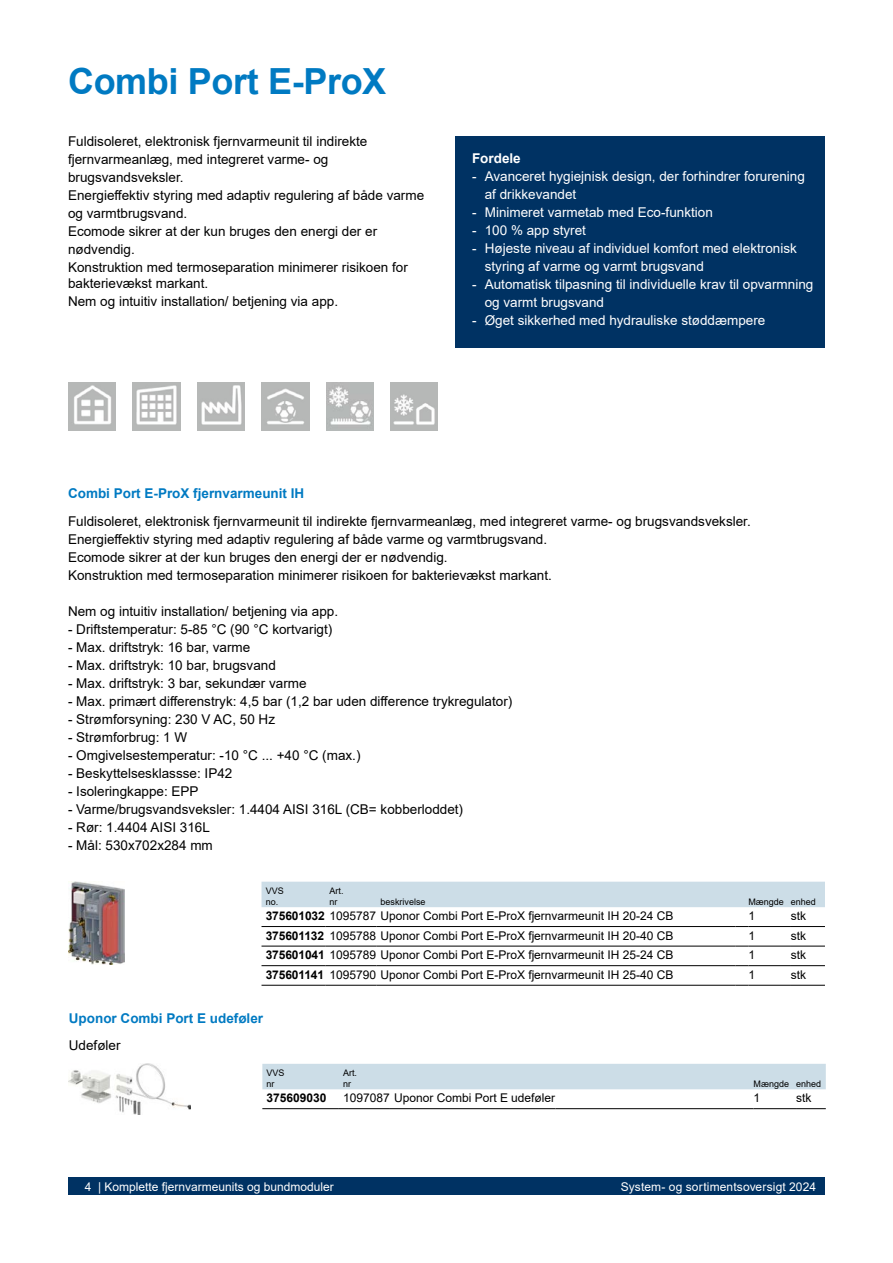
<style>
.page{position:relative;width:893px;height:1263px;background:#fff}
.page>*{position:absolute;margin:0;border:0;box-sizing:border-box;transform-origin:0 0}
.t1{font:700 36px "Arial";letter-spacing:-.01em;color:#007ac2}
.t2{font:13.5px/18px "Arial";color:#000}
.t3{font:13.5px/18px "Arial";color:#fff}
.t4{font:700 13.5px "Arial";color:#007ac2}
.t5{font:700 13.5px "Arial";color:#fff}
.t6{font:12px "Arial";color:#000}
.t7{font:12px "Arial";color:#fff}
.t8{font:700 12px "Arial";color:#000}
.t9{font:9px/10.8px "Arial";color:#000}
.s1{font-weight:700}
</style>
<div class="page">
<div style="left:455px;top:136px;width:370px;height:211px;background:#003263"></div>
<img style="left:68px;top:383px;width:48px;height:47px">
<img style="left:133px;top:383px;width:47px;height:47px">
<img style="left:197px;top:383px;width:47px;height:47px">
<img style="left:261px;top:383px;width:48px;height:47px">
<img style="left:326px;top:383px;width:47px;height:47px">
<img style="left:390px;top:383px;width:48px;height:47px">
<img style="left:68px;top:882px;width:57px;height:82px">
<div style="left:261px;top:882px;width:564px;height:25px;background:#ccdde7"></div>
<hr style="left:261px;top:926px;width:64px;height:1px;background:#000">
<hr style="left:325px;top:926px;width:51px;height:1px;background:#000">
<hr style="left:376px;top:926px;width:360px;height:1px;background:#000">
<svg style="left:736px;top:926px;width:12px;height:1px"></svg>
<hr style="left:748px;top:926px;width:43px;height:1px;background:#000">
<hr style="left:791px;top:926px;width:34px;height:1px;background:#000">
<hr style="left:261px;top:946px;width:64px;height:1px;background:#000">
<hr style="left:325px;top:946px;width:51px;height:1px;background:#000">
<hr style="left:376px;top:946px;width:360px;height:1px;background:#000">
<svg style="left:736px;top:946px;width:12px;height:1px"></svg>
<hr style="left:748px;top:946px;width:43px;height:1px;background:#000">
<hr style="left:791px;top:946px;width:34px;height:1px;background:#000">
<hr style="left:261px;top:965px;width:64px;height:1px;background:#000">
<hr style="left:325px;top:965px;width:51px;height:1px;background:#000">
<hr style="left:376px;top:965px;width:360px;height:1px;background:#000">
<svg style="left:736px;top:965px;width:12px;height:1px"></svg>
<hr style="left:748px;top:965px;width:43px;height:1px;background:#000">
<hr style="left:791px;top:965px;width:34px;height:1px;background:#000">
<hr style="left:261px;top:985px;width:64px;height:1px;background:#000">
<hr style="left:325px;top:985px;width:51px;height:1px;background:#000">
<hr style="left:376px;top:985px;width:360px;height:1px;background:#000">
<svg style="left:736px;top:985px;width:12px;height:1px"></svg>
<hr style="left:748px;top:985px;width:43px;height:1px;background:#000">
<hr style="left:791px;top:985px;width:34px;height:1px;background:#000">
<div style="left:262px;top:1064px;width:564px;height:25px;background:#ccdde7"></div>
<hr style="left:262px;top:1108px;width:77px;height:1px;background:#000">
<hr style="left:339px;top:1108px;width:51px;height:1px;background:#000">
<hr style="left:390px;top:1108px;width:165px;height:1px;background:#000">
<hr style="left:555px;top:1108px;width:198px;height:1px;background:#000">
<hr style="left:753px;top:1108px;width:43px;height:1px;background:#000">
<hr style="left:796px;top:1108px;width:30px;height:1px;background:#000">
<div style="left:68px;top:1178px;width:757px;height:17px;background:#003263"></div>
<img style="left:68px;top:1064px;width:122px;height:50px">
<h1 class="t1" style="left:68px;top:56px;width:320px">Combi Port E-ProX</h1>
<p class="t2" style="left:68px;top:132px;width:358px">Fuldisoleret, elektronisk fjernvarmeunit til indirekte fjernvarmeanlæg, med integreret varme- og brugsvandsveksler.<br>Energieffektiv styring med adaptiv regulering af både varme og varmtbrugsvand.<br>Ecomode sikrer at der kun bruges den energi der er nødvendig.<br>Konstruktion med termoseparation minimerer risikoen for</p>
<p class="t2" style="left:68px;top:275px;width:272px">bakterievækst markant.<br>Nem og intuitiv installation/ betjening via app.</p>
<p class="t5" style="left:472px;top:149px;width:50px">Fordele</p>
<p class="t3" style="left:485px;top:167px;width:322px;text-indent:-13px">- Avanceret hygiejnisk design, der forhindrer forurening af drikkevandet</p>
<p class="t3" style="left:472px;top:203px;width:242px">- Minimeret varmetab med Eco-funktion</p>
<p class="t3" style="left:472px;top:221px;width:116px">- 100 % app styret</p>
<p class="t3" style="left:485px;top:239px;width:314px;text-indent:-13px">- Højeste niveau af individuel komfort med elektronisk styring af varme og varmt brugsvand</p>
<p class="t3" style="left:485px;top:275px;width:330px;text-indent:-13px">- Automatisk tilpasning til individuelle krav til opvarmning og varmt brugsvand</p>
<p class="t3" style="left:472px;top:311px;width:295px">- Øget sikkerhed med hydrauliske støddæmpere</p>
<p class="t4" style="left:68px;top:484px;width:238px">Combi Port E-ProX fjernvarmeunit IH</p>
<p class="t2" style="left:68px;top:512px;width:684px">Fuldisoleret, elektronisk fjernvarmeunit til indirekte fjernvarmeanlæg, med integreret varme- og brugsvandsveksler.<br>Energieffektiv styring med adaptiv regulering af både varme og varmtbrugsvand.<br>Ecomode sikrer at der kun bruges den energi der er nødvendig.<br>Konstruktion med termoseparation minimerer risikoen for bakterievækst markant.</p>
<p class="t2" style="left:68px;top:602px;width:272px">Nem og intuitiv installation/ betjening via app.</p>
<p class="t2" style="left:68px;top:620px;width:266px">- Driftstemperatur: 5-85 °C (90 °C kortvarigt)</p>
<p class="t2" style="left:68px;top:638px;width:184px">- Max. driftstryk: 16 bar, varme</p>
<p class="t2" style="left:68px;top:656px;width:209px">- Max. driftstryk: 10 bar, brugsvand</p>
<p class="t2" style="left:68px;top:674px;width:240px">- Max. driftstryk: 3 bar, sekundær varme</p>
<p class="t2" style="left:68px;top:692px;width:446px">- Max. primært differenstryk: 4,5 bar (1,2 bar uden difference trykregulator)</p>
<p class="t2" style="left:68px;top:710px;width:209px">- Strømforsyning: 230 V AC, 50 Hz</p>
<p class="t2" style="left:68px;top:728px;width:121px">- Strømforbrug: 1 W</p>
<p class="t2" style="left:68px;top:746px;width:294px">- Omgivelsestemperatur: -10 °C ... +40 °C (max.)</p>
<p class="t2" style="left:68px;top:764px;width:166px">- Beskyttelsesklassse: IP42</p>
<p class="t2" style="left:68px;top:782px;width:132px">- Isoleringkappe: EPP</p>
<p class="t2" style="left:68px;top:800px;width:397px">- Varme/brugsvandsveksler: 1.4404 AISI 316L (CB= kobberloddet)</p>
<p class="t2" style="left:68px;top:818px;width:143px">- Rør: 1.4404 AISI 316L</p>
<p class="t2" style="left:68px;top:836px;width:146px">- Mål: 530x702x284 mm</p>
<p class="t9" style="left:266px;top:886px;width:20px">VVS no.</p>
<p class="t9" style="left:330px;top:886px;width:16px">Art. nr</p>
<p class="t9" style="left:381px;top:896px;width:47px">beskrivelse</p>
<p class="t9" style="left:748px;top:896px;width:69px">Mængde enhed</p>
<p class="t6" style="left:266px;top:908px;width:409px"><span class="s1">375601032</span> 1095787 Uponor Combi Port E-ProX fjernvarmeunit IH 20-24 CB</p>
<p class="t6" style="left:748px;top:908px;width:8px">1</p>
<p class="t6" style="left:791px;top:908px;width:17px">stk</p>
<p class="t6" style="left:266px;top:927px;width:409px"><span class="s1">375601132</span> 1095788 Uponor Combi Port E-ProX fjernvarmeunit IH 20-40 CB</p>
<p class="t6" style="left:748px;top:927px;width:8px">1</p>
<p class="t6" style="left:791px;top:927px;width:17px">stk</p>
<p class="t6" style="left:266px;top:946px;width:409px"><span class="s1">375601041</span> 1095789 Uponor Combi Port E-ProX fjernvarmeunit IH 25-24 CB</p>
<p class="t6" style="left:748px;top:946px;width:8px">1</p>
<p class="t6" style="left:791px;top:946px;width:17px">stk</p>
<p class="t6" style="left:266px;top:966px;width:409px"><span class="s1">375601141</span> 1095790 Uponor Combi Port E-ProX fjernvarmeunit IH 25-40 CB</p>
<p class="t6" style="left:748px;top:966px;width:8px">1</p>
<p class="t6" style="left:791px;top:966px;width:17px">stk</p>
<p class="t4" style="left:69px;top:1008px;width:196px">Uponor Combi Port E udeføler</p>
<p class="t2" style="left:69px;top:1036px;width:53px">Udeføler</p>
<p class="t9" style="left:267px;top:1068px;width:20px">VVS nr</p>
<p class="t9" style="left:343px;top:1068px;width:16px">Art. nr</p>
<p class="t9" style="left:753px;top:1078px;width:69px">Mængde enhed</p>
<p class="t8" style="left:267px;top:1090px;width:62px">375609030</p>
<p class="t6" style="left:343px;top:1090px;width:214px">1097087 Uponor Combi Port E udeføler</p>
<p class="t6" style="left:753px;top:1090px;width:8px">1</p>
<p class="t6" style="left:796px;top:1090px;width:17px">stk</p>
<p class="t7" style="left:85px;top:1178px;width:251px">4 | Komplette fjernvarmeunits og bundmoduler</p>
<p class="t7" style="left:621px;top:1178px;width:197px">System- og sortimentsoversigt 2024</p>
<p class="t7" style="left:576px;top:1178px;width:233px">Præfabrikerede systemer - Fjern a meunit |</p>
</div>
